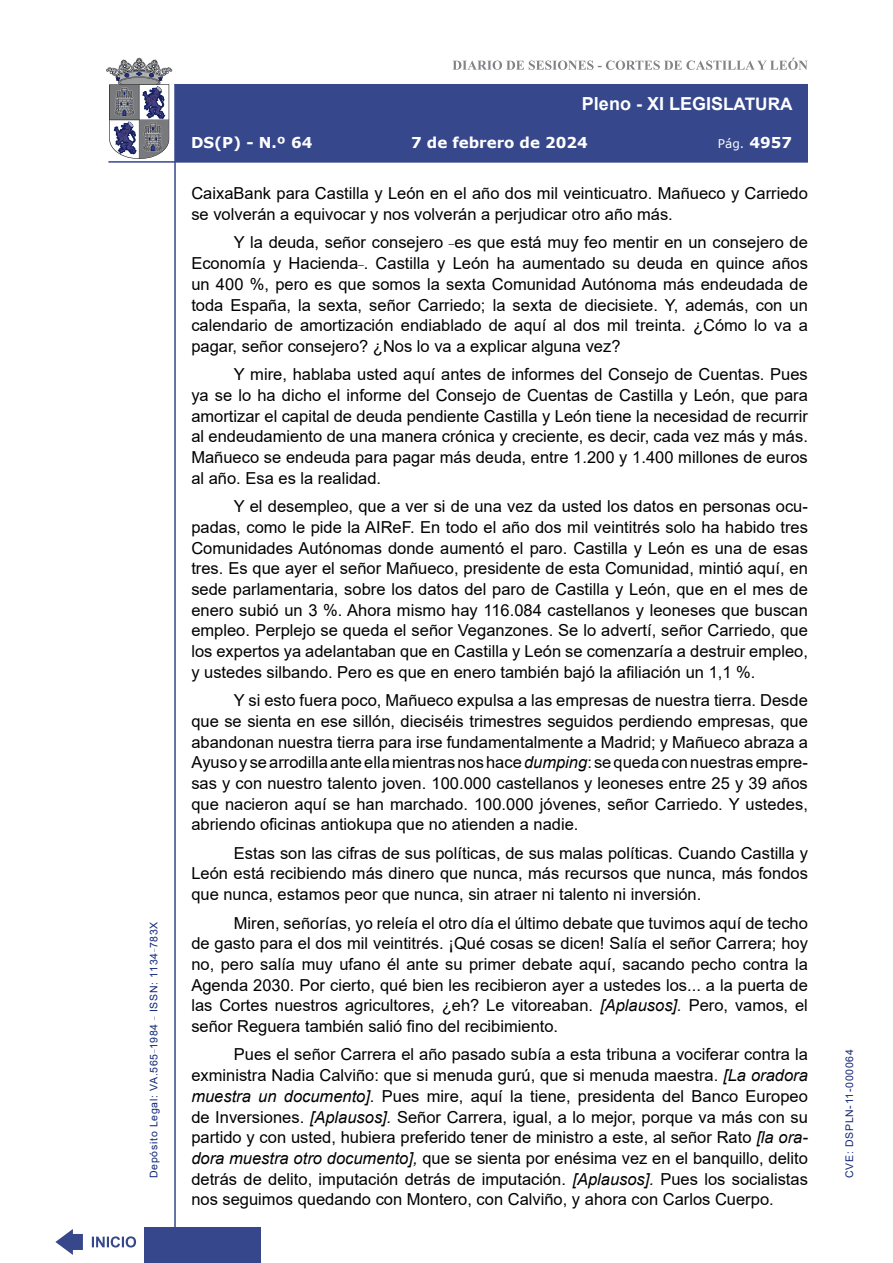
<style>
.page{position:relative;width:893px;height:1263px;background:#fff}
.page>*{position:absolute;margin:0;border:0;box-sizing:border-box;transform-origin:0 0}
.t1{font:700 18px "Arial";color:#fff}
.t2{font:16.5px/20.7px "Arial";color:#000;text-align:justify}
.t3{font:700 15px "Verdana";color:#fff}
.t4{font:12px "Verdana";color:#fff}
.t5{font:10.5px "Arial";letter-spacing:.065em;color:#122678}
.s1{font-size:17.25px}
.s2{font-weight:700;font-size:15px}
.s3{font-style:italic}
</style>
<div class="page">
<svg style="left:452px;top:58px;width:356px;height:12px"></svg>
<hr style="left:174px;top:84px;width:2px;height:1179px;background:#36478c">
<div style="left:144px;top:1227px;width:117px;height:36px;background:#36478c"></div>
<div style="left:175px;top:84px;width:633px;height:78px;background:#36478c"></div>
<hr style="left:108px;top:161px;width:700px;height:2px;background:#36478c">
<svg style="left:92px;top:1236px;width:44px;height:11px"></svg>
<svg style="left:55px;top:1229px;width:28px;height:26px"></svg>
<svg style="left:106px;top:58px;width:66px;height:101px"></svg>
<p class="t5" style="left:146px;top:1178px;width:258px;rotate:-90deg">Depósito Legal: VA.565<sup>_</sup>1984 <sup>_</sup> ISSN: 1134<sup>_</sup>783X</p>
<p class="t1" style="left:582px;top:91px;width:212px">Pleno - XI LEGIS<span class="s1">LATURA</span></p>
<p class="t3" style="left:191px;top:132px;width:123px">DS(P) - N.º 64</p>
<p class="t3" style="left:411px;top:132px;width:178px">7 de febrero de 2024</p>
<p class="t4" style="left:718px;top:135px;width:76px">Pág. <span class="s2">4957</span></p>
<p class="t2" style="left:191px;top:183px;width:618px">CaixaBank para Castilla y León en el año dos mil veinticuatro. Mañueco y Carriedo se volverán a equivocar y nos volverán a perjudicar otro año más.</p>
<p class="t2" style="left:191px;top:232px;width:618px;text-indent:43px">Y la deuda, señor consejero <sup>_</sup>es que está muy feo mentir en un consejero de Economía y Hacienda<sup>_</sup>. Castilla y León ha aumentado su deuda en quince años un 400 %, pero es que somos la sexta Comunidad Autónoma más endeudada de toda España, la sexta, señor Carriedo; la sexta de diecisiete. Y, además, con un calendario de amortización endiablado de aquí al dos mil treinta. ¿Cómo lo va a pagar, señor consejero? ¿Nos lo va a explicar alguna vez?</p>
<p class="t2" style="left:191px;top:364px;width:618px;text-indent:43px">Y mire, hablaba usted aquí antes de informes del Consejo de Cuentas. Pues ya se lo ha dicho el informe del Consejo de Cuentas de Castilla y León, que para amortizar el capital de deuda pendiente Castilla y León tiene la necesidad de recurrir al endeudamiento de una manera crónica y creciente, es decir, cada vez más y más.<br>Mañueco se endeuda para pagar más deuda, entre 1.200 y 1.400 millones de euros al año. Esa es la realidad.</p>
<p class="t2" style="left:191px;top:496px;width:618px;text-indent:43px">Y el desempleo, que a ver si de una vez da usted los datos en personas ocu&shy;padas, como le pide la AIReF. En todo el año dos mil veintitrés solo ha habido tres Comunidades Autónomas donde aumentó el paro. Castilla y León es una de esas tres. Es que ayer el señor Mañueco, presidente de esta Comunidad, mintió aquí, en sede parlamentaria, sobre los datos del paro de Castilla y León, que en el mes de enero subió un 3 %. Ahora mismo hay 116.084 castellanos y leoneses que buscan empleo. Perplejo se queda el señor Veganzones. Se lo advertí, señor Carriedo, que los expertos ya adelantaban que en Castilla y León se comenzaría a destruir empleo, y ustedes silbando. Pero es que en enero también bajó la afiliación un 1,1 %.</p>
<p class="t2" style="left:191px;top:690px;width:618px;text-indent:43px">Y si esto fuera poco, Mañueco expulsa a las empresas de nuestra tierra. Desde que se sienta en ese sillón, dieciséis trimestres seguidos perdiendo empresas, que abandonan nuestra tierra para irse fundamentalmente a Madrid; y Mañueco abraza a Ayuso y se arrodilla ante ella mientras nos hace <span class="s3">dumping</span>: se queda con nuestras empre&shy;sas y con nuestro talento joven. 100.000 castellanos y leoneses entre 25 y 39 años que nacieron aquí se han marchado. 100.000 jóvenes, señor Carriedo. Y ustedes, abriendo oficinas antiokupa que no atienden a nadie.</p>
<p class="t2" style="left:191px;top:842px;width:618px;text-indent:43px">Estas son las cifras de sus políticas, de sus malas políticas. Cuando Castilla y León está recibiendo más dinero que nunca, más recursos que nunca, más fondos que nunca, estamos peor que nunca, sin atraer ni talento ni inversión.</p>
<p class="t2" style="left:191px;top:912px;width:618px;text-indent:43px">Miren, señorías, yo releía el otro día el último debate que tuvimos aquí de techo de gasto para el dos mil veintitrés. ¡Qué cosas se dicen! Salía el señor Carrera; hoy no, pero salía muy ufano él ante su primer debate aquí, sacando pecho contra la Agenda 2030. Por cierto, qué bien les recibieron ayer a ustedes los... a la puerta de las Cortes nuestros agricultores, ¿eh? Le vitoreaban. <span class="s3">[Aplausos].</span> Pero, vamos, el señor Reguera también salió fino del recibimiento.</p>
<p class="t2" style="left:191px;top:1044px;width:618px;text-indent:43px">Pues el señor Carrera el año pasado subía a esta tribuna a vociferar contra la exministra Nadia Calviño: que si menuda gurú, que si menuda maestra. <span class="s3">[La oradora muestra un documento].</span> Pues mire, aquí la tiene, presidenta del Banco Europeo de Inversiones. <span class="s3">[Aplausos].</span> Señor Carrera, igual, a lo mejor, porque va más con su partido y con usted, hubiera preferido tener de ministro a este, al señor Rato <span class="s3">[la ora&shy;dora muestra otro documento],</span> que se sienta por enésima vez en el banquillo, delito detrás de delito, imputación detrás de imputación. <span class="s3">[Aplausos].</span> Pues los socialistas nos seguimos quedando con Montero, con Calviño, y ahora con Carlos Cuerpo.</p>
<p class="t5" style="left:842px;top:1178px;width:130px;rotate:-90deg">CVE: DSPLN-11-000064</p>
</div>
